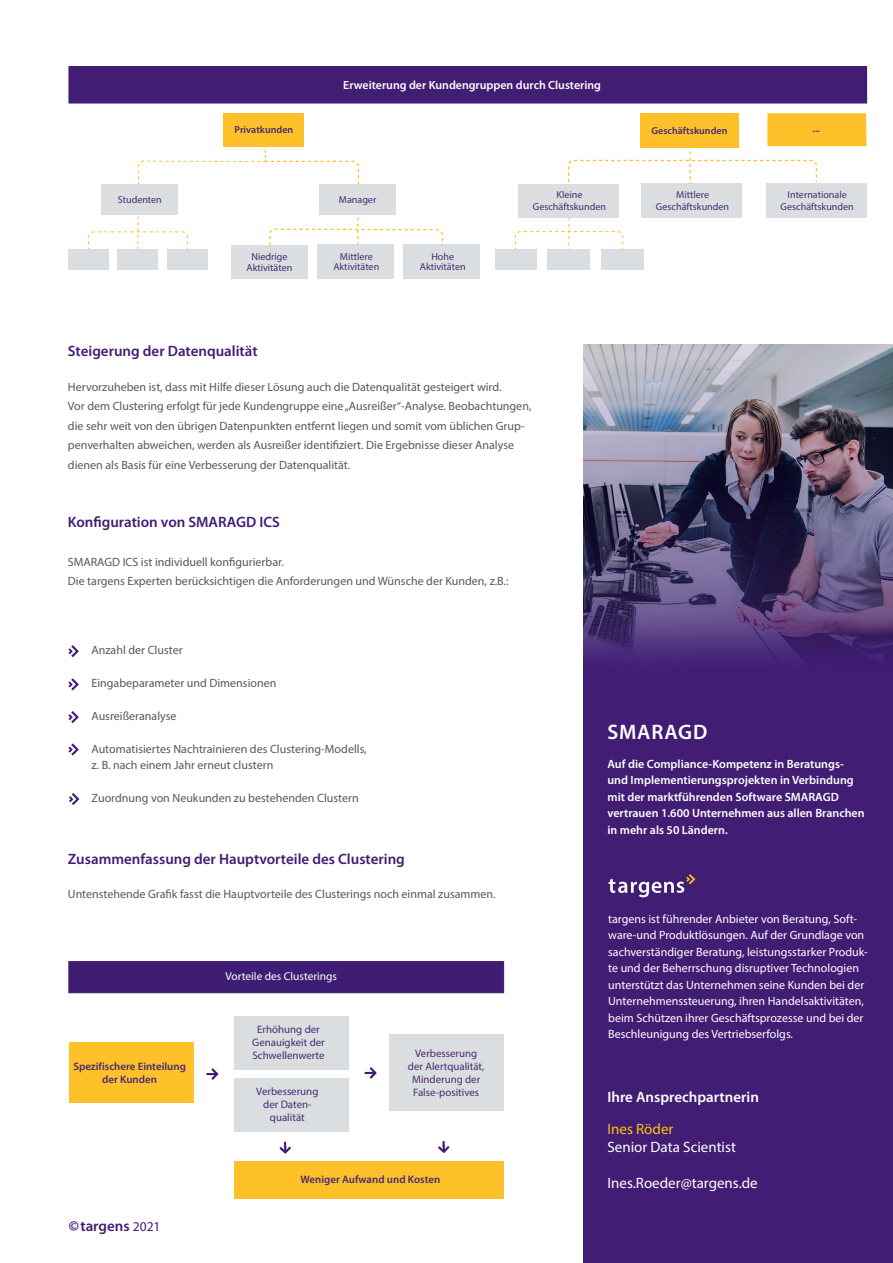
<style>
.page{position:relative;width:893px;height:1263px;background:#fff}
.page>*{position:absolute;margin:0;border:0;box-sizing:border-box;transform-origin:0 0}
.t1{font:600 21px "Myriad Pro";letter-spacing:.04em;color:#fff}
.t2{font:600 15px "Myriad Pro";color:#421d74}
.t3{font:15px "Myriad Pro";color:#fff}
.t4{font:600 15px "Myriad Pro";color:#fff}
.t5{font:15px "Myriad Pro";color:#fec210}
.t6{font:12px/19.5px "Myriad Pro";color:#57585a}
.t7{font:12px/16.5px "Myriad Pro";color:#fff}
.t8{font:600 12px/16.5px "Myriad Pro";color:#fff}
.t9{font:600 11.85px "Myriad Pro";color:#fff}
.t10{font:11.4px "Myriad Pro";color:#fff}
.t11{font:10.8px/13px "Myriad Pro";color:#482a72;text-align:center}
.t12{font:600 10.8px/13px "Myriad Pro";color:#482a72;text-align:center}
.t13{font:10.05px/10.6px "Myriad Pro";color:#482a72;text-align:center}
.t14{font:600 10.05px "Myriad Pro";color:#482a72}
.s1{font-weight:700}
.s2{font-weight:400;font-size:13.5px}
</style>
<div class="page">
<img style="left:583px;top:344px;width:310px;height:833px">
<div style="left:584px;top:687px;width:309px;height:576px;background:#421d74"></div>
<svg style="left:609px;top:874px;width:86px;height:23px"></svg>
<svg style="left:68px;top:645px;width:11px;height:12px"></svg>
<svg style="left:68px;top:678px;width:11px;height:12px"></svg>
<svg style="left:68px;top:711px;width:11px;height:12px"></svg>
<svg style="left:68px;top:743px;width:11px;height:12px"></svg>
<svg style="left:69px;top:793px;width:10px;height:12px"></svg>
<div style="left:69px;top:961px;width:435px;height:32px;background:#401d75"></div>
<div style="left:68px;top:961px;width:436px;height:32px;border:1px solid #482a72"></div>
<div style="left:234px;top:1016px;width:115px;height:53px;background:#dbdee1"></div>
<div style="left:69px;top:1042px;width:124px;height:60px;background:#fec129"></div>
<div style="left:234px;top:1078px;width:115px;height:54px;background:#dbdee1"></div>
<div style="left:389px;top:1034px;width:115px;height:76px;background:#dbdee1"></div>
<div style="left:234px;top:1162px;width:270px;height:37px;background:#fec129"></div>
<svg style="left:206px;top:1068px;width:12px;height:12px"></svg>
<svg style="left:364px;top:1067px;width:12px;height:12px"></svg>
<svg style="left:279px;top:1141px;width:12px;height:12px"></svg>
<svg style="left:438px;top:1141px;width:11px;height:12px"></svg>
<div style="left:319px;top:185px;width:76px;height:30px;background:#dbdee1"></div>
<div style="left:223px;top:113px;width:81px;height:33px;background:#fec129"></div>
<div style="left:101px;top:184px;width:76px;height:30px;background:#dbdee1"></div>
<div style="left:69px;top:67px;width:798px;height:36px;background:#421d74"></div>
<div style="left:69px;top:66px;width:798px;height:37px;border:1px solid #421d74"></div>
<div style="left:231px;top:245px;width:77px;height:34px;background:#dbdee1"></div>
<div style="left:318px;top:245px;width:76px;height:34px;background:#dbdee1"></div>
<div style="left:404px;top:245px;width:76px;height:34px;background:#dbdee1"></div>
<svg style="left:269px;top:218px;width:175px;height:29px"></svg>
<div style="left:69px;top:249px;width:40px;height:21px;background:#dbdee1"></div>
<svg style="left:88px;top:216px;width:100px;height:33px"></svg>
<svg style="left:138px;top:146px;width:222px;height:40px"></svg>
<div style="left:118px;top:249px;width:40px;height:21px;background:#dbdee1"></div>
<div style="left:167px;top:249px;width:40px;height:21px;background:#dbdee1"></div>
<div style="left:766px;top:184px;width:101px;height:34px;background:#dbdee1"></div>
<div style="left:641px;top:184px;width:101px;height:34px;background:#dbdee1"></div>
<div style="left:518px;top:184px;width:101px;height:34px;background:#dbdee1"></div>
<div style="left:495px;top:249px;width:42px;height:21px;background:#dbdee1"></div>
<div style="left:548px;top:249px;width:42px;height:21px;background:#dbdee1"></div>
<div style="left:601px;top:249px;width:43px;height:21px;background:#dbdee1"></div>
<svg style="left:515px;top:218px;width:109px;height:31px"></svg>
<svg style="left:568px;top:113px;width:298px;height:71px"></svg>
<p class="t13" style="left:118px;top:194px;width:46px">Studenten</p>
<p class="t14" style="left:235px;top:123px;width:60px">Privatkunden</p>
<p class="t9" style="left:343px;top:77px;width:259px">Erweiterung der Kundengruppen durch Clustering</p>
<p class="t13" style="left:339px;top:195px;width:39px">Manager</p>
<p class="t13" style="left:533px;top:189px;width:75px;line-height:12.1px">Kleine<br>Geschäftskunden</p>
<p class="t13" style="left:247px;top:251px;width:47px">Niedrige<br>Aktivitäten</p>
<p class="t13" style="left:333px;top:251px;width:47px">Mittlere<br>Aktivitäten</p>
<p class="t13" style="left:420px;top:251px;width:47px">Hohe<br>Aktivitäten</p>
<p class="t2" style="left:68px;top:341px;width:191px">Steigerung der Datenqualität</p>
<p class="t6" style="left:68px;top:377px;width:465px">Hervorzuheben ist, dass mit Hilfe dieser Lösung auch die Datenqualität gesteigert wird.<br>Vor dem Clustering erfolgt für jede Kundengruppe eine „Ausreißer“-Analyse. Beobachtungen, die sehr weit von den übrigen Datenpunkten entfernt liegen und somit vom üblichen Grup&shy;penverhalten abweichen, werden als Ausreißer identifiziert. Die Ergebnisse dieser Analyse dienen als Basis für eine Verbesserung der Datenqualität.</p>
<p class="t2" style="left:68px;top:513px;width:214px">Konfiguration von SMARAGD ICS</p>
<p class="t6" style="left:68px;top:552px;width:442px">SMARAGD ICS ist individuell konfigurierbar.<br>Die targens Experten berücksichtigen die Anforderungen und Wünsche der Kunden, z.B.:</p>
<p class="t14" style="left:651px;top:124px;width:78px">Geschäftskunden</p>
<p class="t13" style="left:656px;top:189px;width:75px;line-height:12.1px">Mittlere<br>Geschäftskunden</p>
<p class="t14" style="left:813px;top:122px;width:9px">...</p>
<p class="t13" style="left:781px;top:188px;width:75px;line-height:12.1px">Internationale<br>Geschäftskunden</p>
<p class="t6" style="left:92px;top:640px;width:93px">Anzahl der Cluster</p>
<p class="t6" style="left:92px;top:673px;width:186px">Eingabeparameter und Dimensionen</p>
<p class="t6" style="left:92px;top:706px;width:87px">Ausreißeranalyse</p>
<p class="t6" style="left:92px;top:740px;width:277px;line-height:16.5px">Automatisiertes Nachtrainieren des Clustering-Modells, z. B. nach einem Jahr erneut clustern</p>
<p class="t6" style="left:92px;top:788px;width:269px">Zuordnung von Neukunden zu bestehenden Clustern</p>
<p class="t2" style="left:68px;top:849px;width:338px">Zusammenfassung der Hauptvorteile des Clustering</p>
<p class="t6" style="left:68px;top:884px;width:429px">Untenstehende Grafik fasst die Hauptvorteile des Clusterings noch einmal zusammen.</p>
<p class="t12" style="left:73px;top:1059px;width:114px">Spezifischere Einteilung der Kunden</p>
<p class="t2" style="left:69px;top:1216px;width:93px"><span class="s1">©</span>targens <span class="s2">2021</span></p>
<p class="t10" style="left:226px;top:969px;width:113px">Vorteile des Clusterings</p>
<p class="t11" style="left:252px;top:1022px;width:74px">Erhöhung der<br>Genauigkeit der<br>Schwellenwerte</p>
<p class="t11" style="left:256px;top:1084px;width:64px">Verbesserung der Daten&shy;qualität</p>
<p class="t11" style="left:408px;top:1046px;width:78px">Verbesserung der Alertqualität,<br>Minderung der<br>False-positives</p>
<p class="t12" style="left:301px;top:1173px;width:141px">Weniger Aufwand und Kosten</p>
<h1 class="t1" style="left:607px;top:719px;width:101px">SMARAGD</h1>
<p class="t8" style="left:607px;top:755px;width:259px">Auf die Compliance-Kompetenz in Beratungs&shy;und Implementierungsprojekten in Verbindung mit der marktführenden Software SMARAGD vertrauen 1.600 Unternehmen aus allen Branchen in mehr als 50 Ländern.</p>
<p class="t7" style="left:608px;top:910px;width:261px">targens ist führender Anbieter von Beratung, Soft&shy;ware-und Produktlösungen. Auf der Grundlage von sachverständiger Beratung, leistungsstarker Produk&shy;te und der Beherrschung disruptiver Technologien unterstützt das Unternehmen seine Kunden bei der Unternehmenssteuerung, ihren Handelsaktivitäten, beim Schützen ihrer Geschäftsprozesse und bei der Beschleunigung des Vertriebserfolgs.</p>
<p class="t4" style="left:607px;top:1087px;width:153px">Ihre Ansprechpartnerin</p>
<p class="t5" style="left:607px;top:1120px;width:67px">Ines Röder</p>
<p class="t3" style="left:607px;top:1138px;width:130px">Senior Data Scientist</p>
<p class="t3" style="left:607px;top:1174px;width:152px">Ines.Roeder@targens.de</p>
</div>
